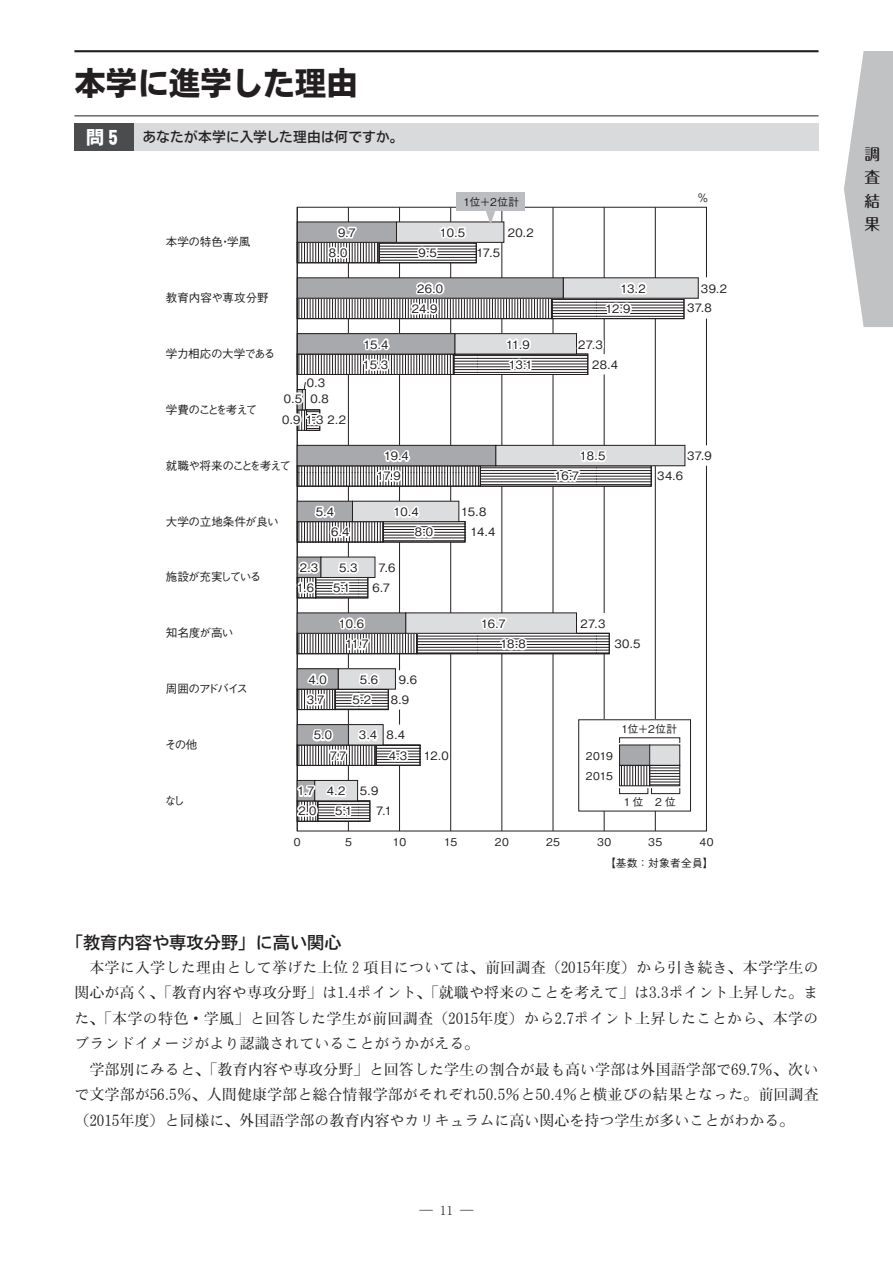
<style>
.page{position:relative;width:893px;height:1263px;background:#fff}
.page>*{position:absolute;margin:0;border:0;box-sizing:border-box;transform-origin:0 0}
.t1{font:31.5px "Motoya Cedar W6 90 msp RKSJ H";color:#231f20}
.t2{font:17.25px "Motoya Cedar W4 90 msp RKSJ H";color:#231f20}
.t3{font:500 15.75px/23.7px "Maru Fo Pro";color:#231f20;text-align:justify}
.t4{font:15px/25.5px "Motoya Mincho W3 90 msp RKSJ H";color:#231f20;text-align:justify}
.t5{font:13.8px "Motoya Cedar W4 90 msp RKSJ H";letter-spacing:.005em;color:#231f20}
.t6{font:13.5px "MS Mincho";color:#231f20}
.t7{font:500 11.55px "Gothic BBB Pr 6 N";letter-spacing:-.035em;color:#231f20}
.t8{font:500 11.55px "Gothic BBB Pr 6 N";letter-spacing:-.1em;color:#231f20}
.t9{font:500 11.55px "Gothic BBB Pr 6 N";letter-spacing:-.005em;color:#231f20}
.t10{font:500 11.55px "Gothic BBB Pr 6 N";letter-spacing:-.125em;color:#231f20}
.t11{font:500 11.55px "Gothic BBB Pr 6 N";letter-spacing:-.095em;color:#231f20}
.t12{font:500 10.8px/20.5px "Gothic BBB Pr 6 N";letter-spacing:.025em;color:#231f20;text-align:right}
.t13{font:500 10.8px/20.2px "Gothic BBB Pr 6 N";letter-spacing:.005em;color:#231f20}
.s1{font-family:"Motoya Cedar W6 90 msp RKSJ H";font-size:18px;color:#fff}
</style>
<div class="page">
<svg style="left:844px;top:51px;width:49px;height:276px"></svg>
<hr style="left:74px;top:50px;width:745px;height:2px;background:#231f20">
<hr style="left:74px;top:115px;width:745px;height:1px;background:#231f20">
<div style="left:74px;top:123px;width:60px;height:28px;background:#4b4c4d"></div>
<div style="left:134px;top:123px;width:685px;height:28px;background:#d9dadc"></div>
<svg style="left:296px;top:206px;width:411px;height:626px"></svg>
<hr style="left:706px;top:319px;width:1px;height:126px;background:#231f20">
<div style="left:456px;top:193px;width:69px;height:18px;background:#bcbdc0"></div>
<svg style="left:486px;top:211px;width:9px;height:14px"></svg>
<svg style="left:415px;top:225px;width:53px;height:36px"></svg>
<svg style="left:603px;top:280px;width:46px;height:37px"></svg>
<svg style="left:504px;top:334px;width:29px;height:40px"></svg>
<div style="left:496px;top:445px;width:189px;height:21px;background:#dcdddf"></div>
<div style="left:495px;top:445px;width:190px;height:21px;border:1px solid #231f20"></div>
<div style="left:297px;top:445px;width:199px;height:21px;background:#a8a9ad"></div>
<div style="left:297px;top:445px;width:199px;height:21px;border:1px solid #231f20"></div>
<svg style="left:680px;top:445px;width:27px;height:20px"></svg>
<svg style="left:375px;top:443px;width:37px;height:41px"></svg>
<svg style="left:552px;top:450px;width:56px;height:37px"></svg>
<div style="left:352px;top:501px;width:107px;height:21px;background:#dcdddf"></div>
<div style="left:352px;top:501px;width:107px;height:21px;border:1px solid #231f20"></div>
<div style="left:297px;top:501px;width:55px;height:21px;background:#a8a9ad"></div>
<div style="left:297px;top:501px;width:56px;height:21px;border:1px solid #231f20"></div>
<svg style="left:459px;top:504px;width:33px;height:16px"></svg>
<svg style="left:312px;top:499px;width:40px;height:44px"></svg>
<svg style="left:392px;top:499px;width:44px;height:41px"></svg>
<div style="left:321px;top:557px;width:54px;height:20px;background:#dcdddf"></div>
<svg style="left:375px;top:559px;width:24px;height:19px"></svg>
<svg style="left:296px;top:559px;width:25px;height:39px"></svg>
<svg style="left:329px;top:561px;width:32px;height:35px"></svg>
<div style="left:406px;top:613px;width:170px;height:20px;background:#dcdddf"></div>
<div style="left:297px;top:613px;width:109px;height:20px;background:#a8a9ad"></div>
<svg style="left:576px;top:615px;width:32px;height:18px"></svg>
<svg style="left:337px;top:617px;width:38px;height:35px"></svg>
<svg style="left:479px;top:617px;width:52px;height:35px"></svg>
<div style="left:297px;top:668px;width:41px;height:21px;border:1px solid #231f20"></div>
<div style="left:297px;top:724px;width:52px;height:21px;border:1px solid #231f20"></div>
<svg style="left:296px;top:778px;width:85px;height:41px"></svg>
<svg style="left:296px;top:374px;width:39px;height:55px"></svg>
<svg style="left:299px;top:666px;width:122px;height:98px"></svg>
<h1 class="t1" style="left:74px;top:67px;width:285px">本学に進学した理由</h1>
<p class="t5" style="left:86px;top:130px;width:319px"><span class="s1">問５</span> あなたが本学に入学した理由は何ですか。</p>
<p class="t12" style="left:463px;top:191px;width:57px">1位＋2位計</p>
<p class="t7" style="left:166px;top:232px;width:86px">本学の特色・学風</p>
<p class="t7" style="left:338px;top:223px;width:19px">9.7</p>
<p class="t7" style="left:440px;top:223px;width:27px">10.5</p>
<p class="t7" style="left:508px;top:223px;width:28px">20.2</p>
<p class="t7" style="left:329px;top:243px;width:20px">8.0</p>
<p class="t7" style="left:419px;top:243px;width:20px">9.5</p>
<p class="t7" style="left:476px;top:243px;width:25px">17.5</p>
<p class="t7" style="left:697px;top:188px;width:13px">％</p>
<p class="t9" style="left:166px;top:288px;width:104px">教育内容や専攻分野</p>
<p class="t7" style="left:166px;top:344px;width:111px">学力相応の大学である</p>
<p class="t10" style="left:166px;top:400px;width:93px">学費のことを考えて</p>
<p class="t7" style="left:307px;top:373px;width:20px">0.3</p>
<p class="t7" style="left:284px;top:389px;width:47px">0.5 0.8</p>
<p class="t7" style="left:282px;top:410px;width:20px">0.9</p>
<p class="t7" style="left:306px;top:410px;width:42px">1.3 2.2</p>
<p class="t8" style="left:166px;top:456px;width:127px">就職や将来のことを考えて</p>
<p class="t7" style="left:417px;top:279px;width:27px">26.0</p>
<p class="t7" style="left:701px;top:279px;width:28px">39.2</p>
<p class="t7" style="left:620px;top:279px;width:27px">13.2</p>
<p class="t7" style="left:412px;top:299px;width:27px">24.9</p>
<p class="t7" style="left:605px;top:299px;width:27px">12.9</p>
<p class="t7" style="left:363px;top:335px;width:26px">15.4</p>
<p class="t7" style="left:578px;top:335px;width:26px">27.3</p>
<p class="t7" style="left:363px;top:355px;width:27px">15.3</p>
<p class="t7" style="left:506px;top:335px;width:25px">11.9</p>
<p class="t7" style="left:592px;top:355px;width:27px">28.4</p>
<p class="t7" style="left:509px;top:355px;width:26px">13.1</p>
<p class="t7" style="left:687px;top:299px;width:26px">37.8</p>
<p class="t7" style="left:384px;top:447px;width:26px">19.4</p>
<p class="t7" style="left:580px;top:447px;width:27px">18.5</p>
<p class="t7" style="left:687px;top:447px;width:26px">37.9</p>
<p class="t7" style="left:377px;top:466px;width:25px">17.9</p>
<p class="t7" style="left:555px;top:466px;width:26px">16.7</p>
<p class="t7" style="left:657px;top:466px;width:27px">34.6</p>
<p class="t7" style="left:166px;top:512px;width:114px">大学の立地条件が良い</p>
<p class="t8" style="left:166px;top:568px;width:97px">施設が充実している</p>
<p class="t7" style="left:166px;top:624px;width:69px">知名度が高い</p>
<p class="t11" style="left:166px;top:679px;width:84px">周囲のアドバイス</p>
<p class="t7" style="left:165px;top:735px;width:34px">その他</p>
<p class="t7" style="left:165px;top:791px;width:21px">なし</p>
<p class="t7" style="left:316px;top:502px;width:20px">5.4</p>
<p class="t7" style="left:394px;top:502px;width:27px">10.4</p>
<p class="t7" style="left:461px;top:502px;width:27px">15.8</p>
<p class="t7" style="left:331px;top:523px;width:20px">6.4</p>
<p class="t7" style="left:300px;top:558px;width:20px">2.3</p>
<p class="t7" style="left:339px;top:558px;width:20px">5.3</p>
<p class="t7" style="left:378px;top:558px;width:18px">7.6</p>
<p class="t7" style="left:297px;top:578px;width:19px">1.6</p>
<p class="t7" style="left:333px;top:578px;width:19px">5.1</p>
<p class="t7" style="left:372px;top:578px;width:19px">6.7</p>
<p class="t7" style="left:415px;top:523px;width:20px">8.0</p>
<p class="t7" style="left:470px;top:523px;width:26px">14.4</p>
<p class="t7" style="left:339px;top:614px;width:27px">10.6</p>
<p class="t7" style="left:481px;top:614px;width:26px">16.7</p>
<p class="t7" style="left:581px;top:614px;width:26px">27.3</p>
<p class="t7" style="left:346px;top:635px;width:25px">11.7</p>
<p class="t7" style="left:500px;top:635px;width:27px">18.8</p>
<p class="t7" style="left:614px;top:635px;width:28px">30.5</p>
<p class="t7" style="left:309px;top:670px;width:20px">4.0</p>
<p class="t7" style="left:360px;top:670px;width:20px">5.6</p>
<p class="t7" style="left:399px;top:670px;width:20px">9.6</p>
<p class="t7" style="left:307px;top:690px;width:19px">3.7</p>
<p class="t7" style="left:352px;top:690px;width:20px">5.2</p>
<p class="t7" style="left:391px;top:690px;width:20px">8.9</p>
<p class="t7" style="left:314px;top:726px;width:20px">5.0</p>
<p class="t7" style="left:359px;top:726px;width:47px">3.4 8.4</p>
<p class="t12" style="left:621px;top:718px;width:57px">1位＋2位計</p>
<p class="t7" style="left:330px;top:746px;width:18px">7.7</p>
<p class="t7" style="left:297px;top:782px;width:49px">1.7 4.2</p>
<p class="t7" style="left:360px;top:782px;width:20px">5.9</p>
<p class="t7" style="left:389px;top:746px;width:20px">4.3</p>
<p class="t7" style="left:298px;top:801px;width:20px">2.0</p>
<p class="t7" style="left:335px;top:801px;width:19px">5.1</p>
<p class="t7" style="left:376px;top:801px;width:18px">7.1</p>
<p class="t7" style="left:424px;top:746px;width:26px">12.0</p>
<p class="t13" style="left:586px;top:745px;width:29px">2019<br>2015</p>
<p class="t12" style="left:624px;top:791px;width:54px">1位 2位</p>
<p class="t12" style="left:294px;top:831px;width:8px">0</p>
<p class="t12" style="left:345px;top:831px;width:8px">5</p>
<p class="t12" style="left:393px;top:831px;width:15px">10</p>
<p class="t12" style="left:444px;top:831px;width:15px">15</p>
<p class="t12" style="left:495px;top:831px;width:15px">20</p>
<p class="t12" style="left:546px;top:831px;width:15px">25</p>
<p class="t12" style="left:597px;top:831px;width:16px">30</p>
<p class="t12" style="left:648px;top:831px;width:16px">35</p>
<p class="t12" style="left:605px;top:831px;width:110px">40<br>【基数：対象者全員】</p>
<p class="t2" style="left:66px;top:934px;width:277px">「教育内容や専攻分野」に高い関心</p>
<p class="t4" style="left:74px;top:954px;width:746px;text-indent:15px">本学に入学した理由として挙げた上位２項目については、前回調査（2015年度）から引き続き、本学学生の関心が高く、「教育内容や専攻分野」は1.4ポイント、「就職や将来のことを考えて」は3.3ポイント上昇した。また、「本学の特色・学風」と回答した学生が前回調査（2015年度）から2.7ポイント上昇したことから、本学のブランドイメージがより認識されていることがうかがえる。</p>
<p class="t4" style="left:74px;top:1056px;width:746px;text-indent:15px">学部別にみると、「教育内容や専攻分野」と回答した学生の割合が最も高い学部は外国語学部で69.7％、次いで文学部が56.5％、人間健康学部と総合情報学部がそれぞれ50.5％と50.4％と横並びの結果となった。前回調査（2015年度）と同様に、外国語学部の教育内容やカリキュラムに高い関心を持つ学生が多いことがわかる。</p>
<p class="t6" style="left:419px;top:1203px;width:55px">― 11 ―</p>
<p class="t3" style="left:864px;top:140px;width:17px">調査結果</p>
</div>
